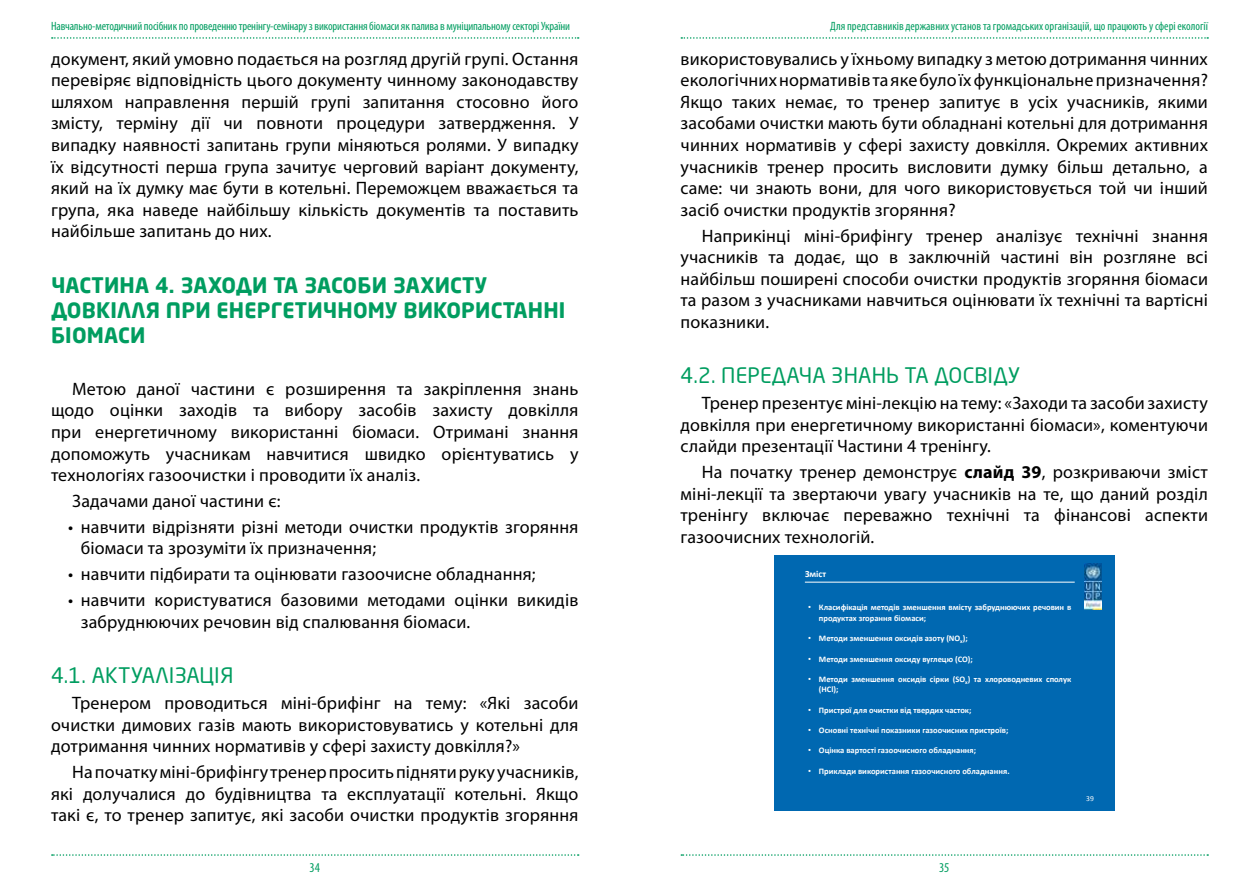
<style>
.page{position:relative;width:1259px;height:893px;background:#fff}
.page>*{position:absolute;margin:0;border:0;box-sizing:border-box;transform-origin:0 0}
.t1{font:700 21px/25.2px "Neo Sans Pro";letter-spacing:.01em;color:#009d60}
.t2{font:21px "Neo Sans Pro";letter-spacing:.01em;color:#009d60}
.t3{font:18px/21.6px "Myriad Pro";letter-spacing:.01em;color:#000;text-align:justify}
.t4{font:condensed 13.5px "Myriad Pro";color:#009d60}
.t5{font:condensed 12px "Myriad Pro";letter-spacing:-.01em;color:#009d60}
.t6{font:700 9.45px "Calibri";color:#fff}
.t7{font:700 8.55px/10.2px "Calibri";color:#fff}
.t8{font:7.5px "Calibri";color:#fff}
.s1{font-weight:700}
.s2{font-family:"Arial";font-weight:400}
</style>
<div class="page">
<svg style="left:52px;top:37px;width:527px;height:2px"></svg>
<svg style="left:681px;top:37px;width:527px;height:2px"></svg>
<svg style="left:52px;top:854px;width:527px;height:2px"></svg>
<svg style="left:681px;top:854px;width:527px;height:2px"></svg>
<div style="left:774px;top:555px;width:340px;height:255px;background:#0068b1"></div>
<img style="left:1084px;top:564px;width:17px;height:45px">
<hr style="left:805px;top:582px;width:269px;height:1px;background:#fff">
<p class="t5" style="left:51px;top:19px;width:520px">Навчально-методичний посібник по проведенню тренінгу-семінару з використання біомаси як палива в муніципальному секторі України</p>
<p class="t5" style="left:830px;top:19px;width:379px">Для представників державних установ та громадських організацій, що працюють у сфері екології</p>
<p class="t3" style="left:51px;top:47px;width:529px">документ, який умовно подається на розгляд другій групі. Остання перевіряє відповідність цього документу чинному законодавству шляхом направлення першій групі запитання стосовно його змісту, терміну дії чи повноти процедури затвердження. У випадку наявності запитань групи міняються ролями. У випадку їх відсутності перша група зачитує черговий варіант документу, який на їх думку має бути в котельні. Переможцем вважається та група, яка наведе найбільшу кількість документів та поставить найбільше запитань до них.</p>
<p class="t1" style="left:51px;top:272px;width:516px">ЧАСТИНА 4. ЗАХОДИ ТА ЗАСОБИ ЗАХИСТУ<br>ДОВКІЛЛЯ ПРИ ЕНЕРГЕТИЧНОМУ ВИКОРИСТАННІ<br>БІОМАСИ</p>
<p class="t3" style="left:51px;top:378px;width:529px;text-indent:21px">Метою даної частини є розширення та закріплення знань щодо оцінки заходів та вибору засобів захисту довкілля при енергетичному використанні біомаси. Отримані знання допоможуть учасникам навчитися швидко орієнтуватись у технологіях газоочистки і проводити їх аналіз.</p>
<p class="t3" style="left:72px;top:490px;width:210px">Задачами даної частини є:</p>
<p class="t3" style="left:81px;top:516px;width:499px;text-indent:-13px">• навчити відрізняти різні методи очистки продуктів згоряння біомаси та зрозуміти їх призначення;</p>
<p class="t3" style="left:68px;top:563px;width:469px">• навчити підбирати та оцінювати газоочисне обладнання;</p>
<p class="t3" style="left:81px;top:589px;width:499px;text-indent:-13px">• навчити користуватися базовими методами оцінки викидів забруднюючих речовин від спалювання біомаси.</p>
<p class="t2" style="left:51px;top:662px;width:184px">4.1. АКТУАЛІЗАЦІЯ</p>
<p class="t3" style="left:51px;top:692px;width:529px;text-indent:21px">Тренером проводиться міні-брифінг на тему: «Які засоби очистки димових газів мають використовуватись у котельні для дотримання чинних нормативів у сфері захисту довкілля?»</p>
<p class="t3" style="left:51px;top:761px;width:529px;text-indent:21px">На початку міні-брифінгу тренер просить підняти руку учасників, які долучалися до будівництва та експлуатації котельні. Якщо такі є, то тренер запитує, які засоби очистки продуктів згоряння</p>
<p class="t4" style="left:309px;top:859px;width:12px">34</p>
<p class="t3" style="left:680px;top:47px;width:529px">використовувались у їхньому випадку з метою дотримання чинних екологічних нормативів та яке було їх функціональне призначення?<br>Якщо таких немає, то тренер запитує в усіх учасників, якими засобами очистки мають бути обладнані котельні для дотримання чинних нормативів у сфері захисту довкілля. Окремих активних учасників тренер просить висловити думку більш детально, а саме: чи знають вони, для чого використовується той чи інший засіб очистки продуктів згоряння?</p>
<p class="t3" style="left:680px;top:224px;width:529px;text-indent:21px">Наприкінці міні-брифінгу тренер аналізує технічні знання учасників та додає, що в заключній частині він розгляне всі найбільш поширені способи очистки продуктів згоряння біомаси та разом з учасниками навчиться оцінювати їх технічні та вартісні показники.</p>
<p class="t2" style="left:680px;top:363px;width:341px">4.2. ПЕРЕДАЧА ЗНАНЬ ТА ДОСВІДУ</p>
<p class="t3" style="left:680px;top:392px;width:529px;text-indent:21px">Тренер презентує міні-лекцію на тему: «Заходи та засоби захисту довкілля при енергетичному використанні біомаси», коментуючи слайди презентації Частини 4 тренінгу.</p>
<p class="t3" style="left:680px;top:461px;width:529px;text-indent:21px">На початку тренер демонструє <span class="s1">слайд 39</span>, розкриваючи зміст міні-лекції та звертаючи увагу учасників на те, що даний розділ тренінгу включає переважно технічні та фінансові аспекти газоочисних технологій.</p>
<p class="t6" style="left:805px;top:567px;width:23px">Зміст</p>
<p class="t7" style="left:819px;top:602px;width:254px;text-indent:-11px"><span class="s2">•</span> Класифікація методів зменшення вмісту забруднюючих речовин в продуктах згорання біомаси;</p>
<p class="t7" style="left:808px;top:633px;width:161px"><span class="s2">•</span> Методи зменшення оксидів азоту (NO<sub>x</sub>);</p>
<p class="t7" style="left:808px;top:653px;width:166px"><span class="s2">•</span> Методи зменшення оксиду вуглецю (СО);</p>
<p class="t7" style="left:819px;top:674px;width:254px;text-indent:-11px"><span class="s2">•</span> Методи зменшення оксидів сірки (SO<sub>x</sub>) та хлороводневих сполук (HCl);</p>
<p class="t7" style="left:808px;top:705px;width:165px"><span class="s2">•</span> Пристрої для очистки від твердих часток;</p>
<p class="t7" style="left:808px;top:725px;width:202px"><span class="s2">•</span> Основні технічні показники газоочисних пристроїв;</p>
<p class="t7" style="left:808px;top:745px;width:169px"><span class="s2">•</span> Оцінка вартості газоочисного обладнання;</p>
<p class="t7" style="left:808px;top:766px;width:203px"><span class="s2">•</span> Приклади використання газоочисного обладнання.</p>
<p class="t8" style="left:1086px;top:793px;width:9px">39</p>
<p class="t4" style="left:939px;top:859px;width:12px">35</p>
</div>
